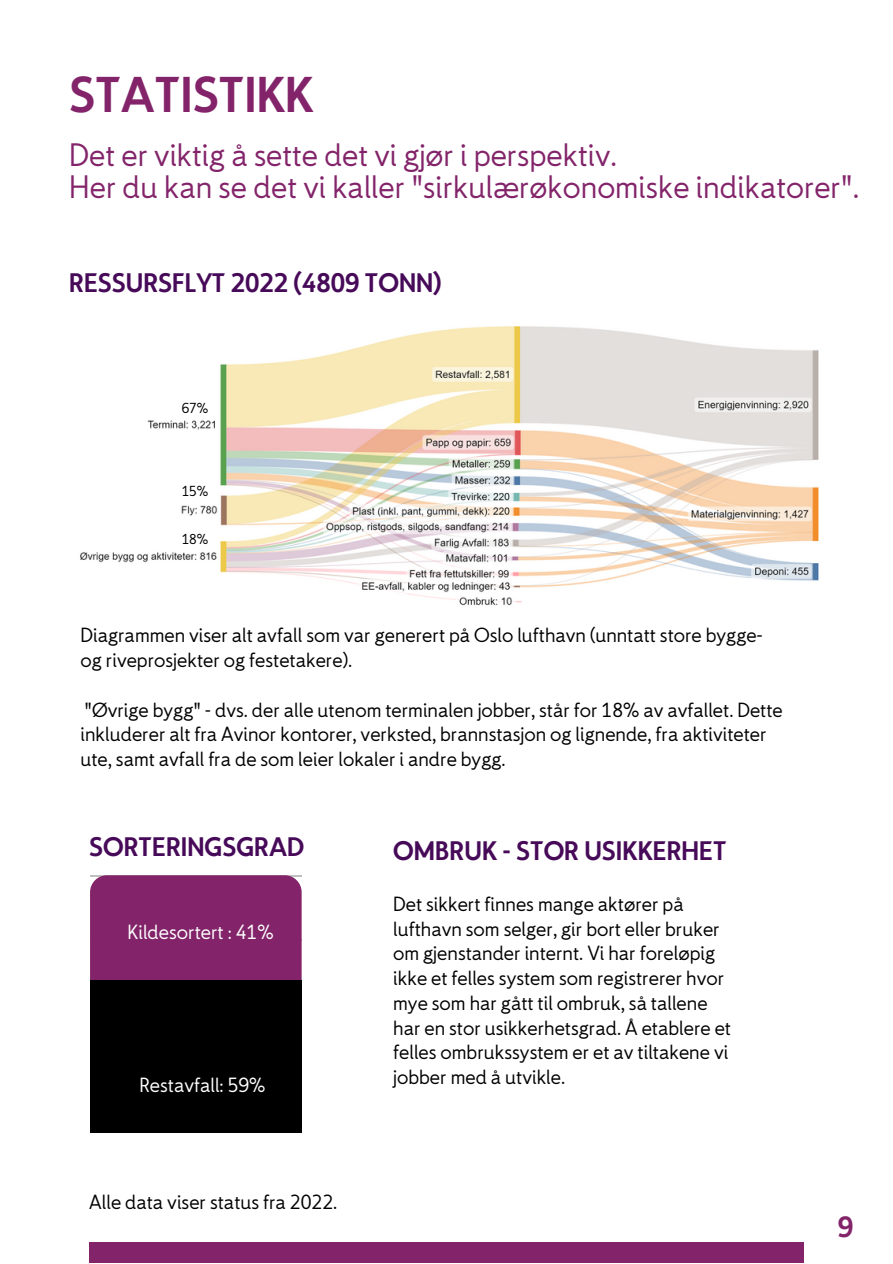
<style>
.page{position:relative;width:893px;height:1264px;background:#fff}
.page>*{position:absolute;margin:0;border:0;box-sizing:border-box;transform-origin:0 0}
.t1{font:700 45px "Avinor";color:#83246a}
.t2{font:500 28.5px "Avinor";color:#83246a}
.t3{font:700 26.1px "Avinor";color:#83246a}
.t4{font:700 24px "Avinor";color:#470a59}
.t5{font:500 18px/24.8px "Avinor";color:#000}
.t6{font:500 18px "Avinor";color:#fff}
.t7{font:500 12.75px "Avinor";color:#000}
</style>
<div class="page">
<div style="left:89px;top:1242px;width:714px;height:20px;background:#83246a"></div>
<hr style="left:90px;top:1132px;width:211px;height:1px;background:#000">
<div style="left:90px;top:875px;width:211px;height:105px;background:#83246a"></div>
<div style="left:90px;top:980px;width:211px;height:152px;background:#000"></div>
<img style="left:80px;top:326px;width:739px;height:280px">
<p class="t1" style="left:69px;top:67px;width:246px">STATISTIKK</p>
<p class="t2" style="left:69px;top:137px;width:549px">Det er viktig å sette det vi gjør i perspektiv.</p>
<p class="t2" style="left:69px;top:170px;width:791px">Her du kan se det vi kaller "sirkulærøkonomiske indikatorer".</p>
<p class="t4" style="left:69px;top:267px;width:374px">RESSURSFLYT 2022 (4809 TONN)</p>
<p class="t7" style="left:182px;top:400px;width:28px">67%</p>
<p class="t7" style="left:182px;top:482px;width:28px">15%</p>
<p class="t7" style="left:182px;top:531px;width:28px">18%</p>
<p class="t5" style="left:81px;top:623px;width:683px">Diagrammen viser alt avfall som var generert på Oslo lufthavn (unntatt store bygge&shy;og riveprosjekter og festetakere).</p>
<p class="t5" style="left:81px;top:697px;width:703px">"Øvrige bygg" - dvs. der alle utenom terminalen jobber, står for 18% av avfallet. Dette inkluderer alt fra Avinor kontorer, verksted, brannstasjon og lignende, fra aktiviteter ute, samt avfall fra de som leier lokaler i andre bygg.</p>
<p class="t4" style="left:89px;top:832px;width:217px">SORTERINGSGRAD</p>
<p class="t6" style="left:127px;top:920px;width:147px">Kildesortert : 41%</p>
<p class="t6" style="left:139px;top:1074px;width:127px">Restavfall: 59%</p>
<p class="t5" style="left:89px;top:1189px;width:249px">Alle data viser status fra 2022.</p>
<p class="t4" style="left:393px;top:836px;width:335px">OMBRUK - STOR USIKKERHET</p>
<p class="t5" style="left:393px;top:891px;width:339px">Det sikkert finnes mange aktører på lufthavn som selger, gir bort eller bruker om gjenstander internt. Vi har foreløpig ikke et felles system som registrerer hvor mye som har gått til ombruk, så tallene har en stor usikkerhetsgrad. Å etablere et felles ombrukssystem er et av tiltakene vi jobber med å utvikle.</p>
<p class="t3" style="left:837px;top:1210px;width:17px">9</p>
</div>
